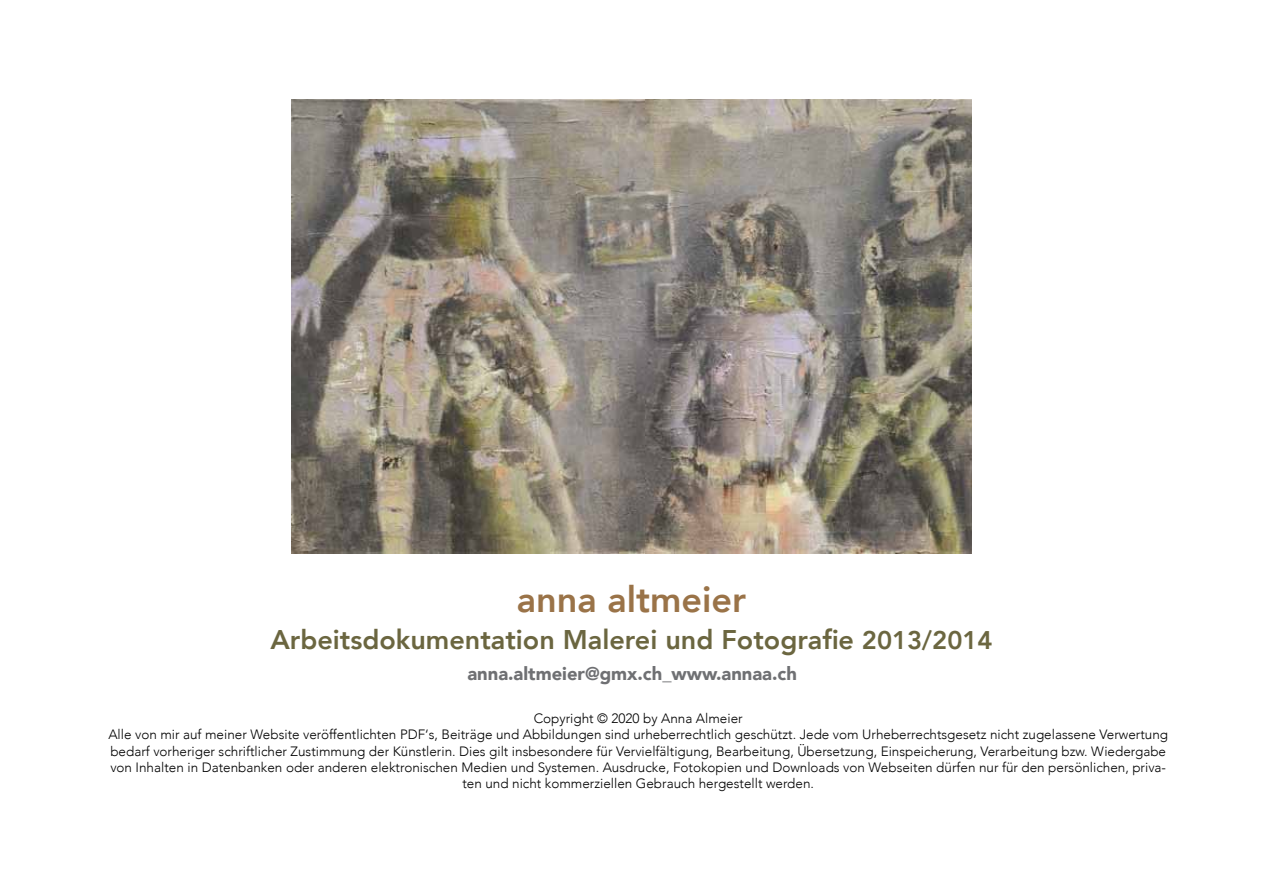
<style>
.page{position:relative;width:1263px;height:893px;background:#fff}
.page>*{position:absolute;margin:0;border:0;box-sizing:border-box;transform-origin:0 0}
.t1{font:800 36px "Avenir";color:#9a7348}
.t2{font:800 27px "Avenir";color:#6b6640}
.t3{font:900 18.3px "Avenir";color:#6f7073}
.t4{font:300 13.5px/16.2px "Avenir";color:#000;text-align:center}
.s1{font-size:25.5px}
</style>
<div class="page">
<img style="left:291px;top:99px;width:681px;height:455px">
<h1 class="t1" style="left:517px;top:572px;width:231px">anna altmeier</h1>
<h2 class="t2" style="left:270px;top:619px;width:724px">Arbeitsdokumentation Malerei und Fotografie <span class="s1">2013/2014</span></h2>
<h3 class="t3" style="left:467px;top:658px;width:331px">anna.altmeier@gmx.ch_www.annaa.ch</h3>
<p class="t4" style="left:108px;top:710px;width:1061px">Copyright © 2020 by Anna Almeier<br>Alle von mir auf meiner Website veröffentlichten PDF‘s, Beiträge und Abbildungen sind urheberrechtlich geschützt. Jede vom Urheberrechtsgesetz nicht zugelassene Verwertung bedarf vorheriger schriftlicher Zustimmung der Künstlerin. Dies gilt insbesondere für Vervielfältigung, Bearbeitung, Übersetzung, Einspeicherung, Verarbeitung bzw. Wiedergabe von Inhalten in Datenbanken oder anderen elektronischen Medien und Systemen. Ausdrucke, Fotokopien und Downloads von Webseiten dürfen nur für den persönlichen, priva&shy;ten und nicht kommerziellen Gebrauch hergestellt werden.</p>
</div>
